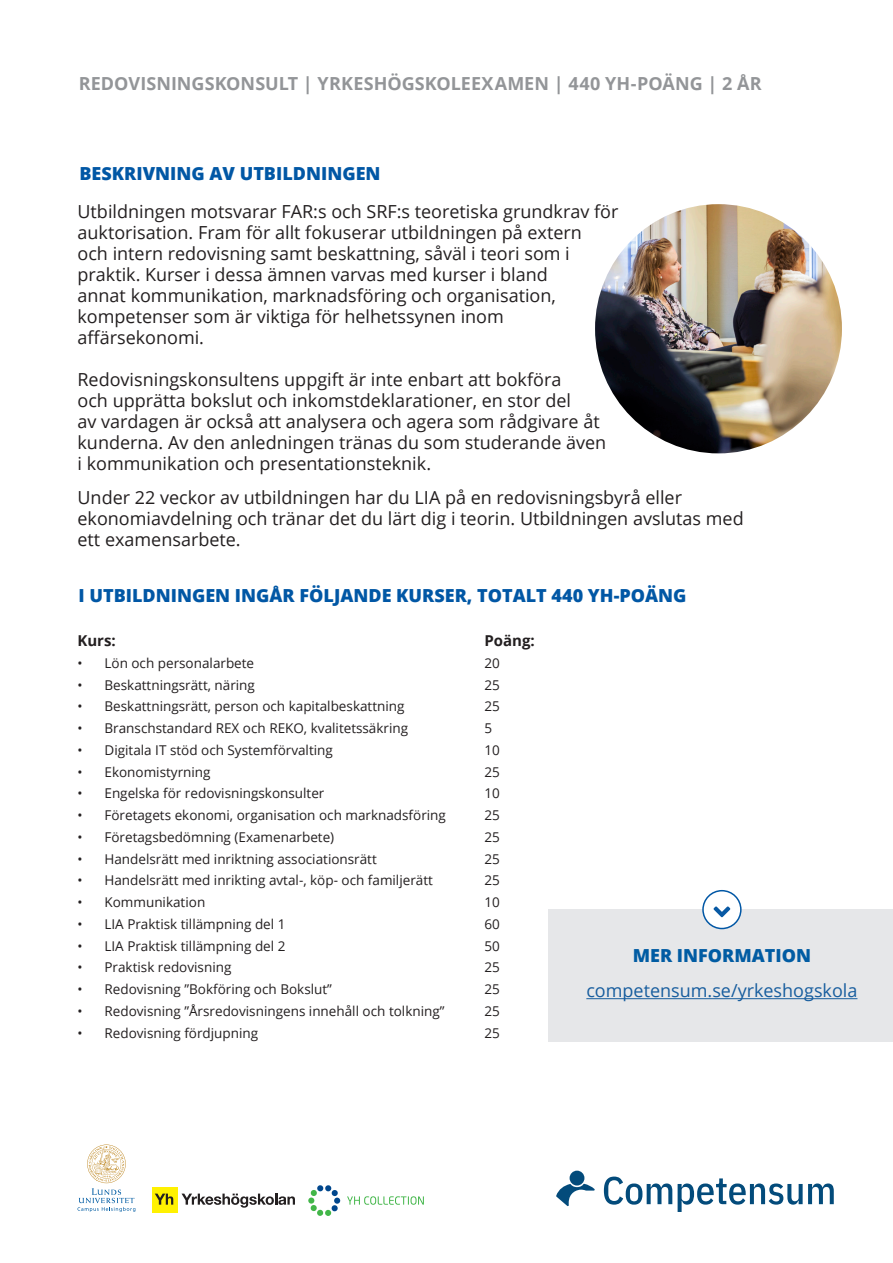
<style>
.page{position:relative;width:893px;height:1263px;background:#fff}
.page>*{position:absolute;margin:0;border:0;box-sizing:border-box;transform-origin:0 0}
.BRÖD_nytt_stycke{font:18px/21px "Open Sans";color:#231f20}
.t1{font:800 18px "Open Sans";color:#0157a5}
.t2{font:700 18px "Open Sans";letter-spacing:.005em;color:#939598}
.BRÖD_nytt_stycke-2{font:18px "Open Sans";color:#175d9e}
.BRÖD_nytt_stycke-3{font:800 18px "Open Sans";color:#015ca3}
.BRÖD_nytt_stycke-4{font:700 15px "Open Sans";color:#231f20}
.BRÖD_nytt_stycke-5{font:13.5px "Open Sans";color:#231f20}
</style>
<div class="page">
<div style="left:152px;top:1187px;width:25px;height:25px;background:#fff101"></div>
<svg style="left:155px;top:1193px;width:18px;height:11px"></svg>
<svg style="left:182px;top:1193px;width:113px;height:15px"></svg>
<svg style="left:308px;top:1185px;width:32px;height:31px"></svg>
<svg style="left:347px;top:1196px;width:77px;height:9px"></svg>
<svg style="left:78px;top:1144px;width:57px;height:68px"></svg>
<div style="left:549px;top:909px;width:344px;height:133px;background:#e6e7e9"></div>
<img style="left:595px;top:204px;width:247px;height:249px">
<hr style="left:586px;top:998px;width:271px;height:1px;background:#175d9e">
<div style="left:703px;top:891px;width:38px;height:37px;background:#fff;border-radius:50%"></div>
<div style="left:702px;top:890px;width:40px;height:39px;border:2px solid #0157a5;border-radius:50%"></div>
<svg style="left:714px;top:906px;width:16px;height:11px"></svg>
<svg style="left:604px;top:1176px;width:68px;height:29px"></svg>
<svg style="left:678px;top:1178px;width:156px;height:34px"></svg>
<svg style="left:556px;top:1184px;width:39px;height:22px"></svg>
<div style="left:570px;top:1171px;width:14px;height:14px;background:#034b7b;border-radius:50%"></div>
<p class="t2" style="left:79px;top:71px;width:684px">REDOVISNINGSKONSULT | YRKESHÖGSKOLEEXAMEN | 440 YH-POÄNG | 2 ÅR</p>
<p class="t1" style="left:79px;top:159px;width:303px">BESKRIVNING AV UTBILDNINGEN</p>
<p class="BRÖD_nytt_stycke" style="left:78px;top:200px;width:542px">Utbildningen motsvarar FAR:s och SRF:s teoretiska grundkrav för auktorisation. Fram för allt fokuserar utbildningen på extern<br>och intern redovisning samt beskattning, såväl i teori som i praktik. Kurser i dessa ämnen varvas med kurser i bland<br>annat kommunikation, marknadsföring och organisation, kompetenser som är viktiga för helhetssynen inom affärsekonomi.</p>
<p class="BRÖD_nytt_stycke" style="left:78px;top:368px;width:530px">Redovisningskonsultens uppgift är inte enbart att bokföra<br>och upprätta bokslut och inkomstdeklarationer, en stor del<br>av vardagen är också att analysera och agera som rådgivare åt kunderna. Av den anledningen tränas du som studerande även i kommunikation och presentationsteknik.</p>
<p class="BRÖD_nytt_stycke" style="left:78px;top:486px;width:668px">Under 22 veckor av utbildningen har du LIA på en redovisningsbyrå eller ekonomiavdelning och tränar det du lärt dig i teorin. Utbildningen avslutas med ett examensarbete.</p>
<p class="t1" style="left:78px;top:582px;width:609px">I UTBILDNINGEN INGÅR FÖLJANDE KURSER, TOTALT 440 YH-POÄNG</p>
<p class="BRÖD_nytt_stycke-4" style="left:78px;top:630px;width:40px">Kurs:</p>
<p class="BRÖD_nytt_stycke-5" style="left:78px;top:654px;width:178px">• Lön och personalarbete</p>
<p class="BRÖD_nytt_stycke-5" style="left:78px;top:675px;width:179px">• Beskattningsrätt, näring</p>
<p class="BRÖD_nytt_stycke-5" style="left:78px;top:697px;width:328px">• Beskattningsrätt, person och kapitalbeskattning</p>
<p class="BRÖD_nytt_stycke-5" style="left:78px;top:719px;width:332px">• Branschstandard REX och REKO, kvalitetssäkring</p>
<p class="BRÖD_nytt_stycke-5" style="left:78px;top:741px;width:257px">• Digitala IT stöd och Systemförvalting</p>
<p class="BRÖD_nytt_stycke-5" style="left:78px;top:762px;width:135px">• Ekonomistyrning</p>
<p class="BRÖD_nytt_stycke-5" style="left:78px;top:784px;width:248px">• Engelska för redovisningskonsulter</p>
<p class="BRÖD_nytt_stycke-5" style="left:78px;top:806px;width:370px">• Företagets ekonomi, organisation och marknadsföring</p>
<p class="BRÖD_nytt_stycke-5" style="left:78px;top:828px;width:258px">• Företagsbedömning (Examenarbete)</p>
<p class="BRÖD_nytt_stycke-5" style="left:78px;top:849px;width:301px">• Handelsrätt med inriktning associationsrätt</p>
<p class="BRÖD_nytt_stycke-5" style="left:78px;top:871px;width:357px">• Handelsrätt med inrikting avtal-, köp- och familjerätt</p>
<p class="BRÖD_nytt_stycke-5" style="left:78px;top:893px;width:129px">• Kommunikation</p>
<p class="BRÖD_nytt_stycke-5" style="left:78px;top:915px;width:210px">• LIA Praktisk tillämpning del 1</p>
<p class="BRÖD_nytt_stycke-5" style="left:78px;top:936px;width:210px">• LIA Praktisk tillämpning del 2</p>
<p class="BRÖD_nytt_stycke-5" style="left:78px;top:958px;width:155px">• Praktisk redovisning</p>
<p class="BRÖD_nytt_stycke-5" style="left:78px;top:980px;width:256px">• Redovisning ”Bokföring och Bokslut”</p>
<p class="BRÖD_nytt_stycke-5" style="left:78px;top:1002px;width:369px">• Redovisning ”Årsredovisningens innehåll och tolkning”</p>
<p class="BRÖD_nytt_stycke-5" style="left:78px;top:1023px;width:182px">• Redovisning fördjupning</p>
<p class="BRÖD_nytt_stycke-4" style="left:484px;top:630px;width:52px">Poäng:</p>
<p class="BRÖD_nytt_stycke-5" style="left:484px;top:654px;width:17px">20</p>
<p class="BRÖD_nytt_stycke-5" style="left:484px;top:675px;width:17px">25</p>
<p class="BRÖD_nytt_stycke-5" style="left:484px;top:697px;width:17px">25</p>
<p class="BRÖD_nytt_stycke-5" style="left:484px;top:719px;width:9px">5</p>
<p class="BRÖD_nytt_stycke-5" style="left:484px;top:741px;width:17px">10</p>
<p class="BRÖD_nytt_stycke-5" style="left:484px;top:762px;width:17px">25</p>
<p class="BRÖD_nytt_stycke-5" style="left:484px;top:784px;width:17px">10</p>
<p class="BRÖD_nytt_stycke-5" style="left:484px;top:806px;width:17px">25</p>
<p class="BRÖD_nytt_stycke-5" style="left:484px;top:828px;width:17px">25</p>
<p class="BRÖD_nytt_stycke-5" style="left:484px;top:849px;width:17px">25</p>
<p class="BRÖD_nytt_stycke-5" style="left:484px;top:871px;width:17px">25</p>
<p class="BRÖD_nytt_stycke-5" style="left:484px;top:893px;width:17px">10</p>
<p class="BRÖD_nytt_stycke-5" style="left:484px;top:915px;width:17px">60</p>
<p class="BRÖD_nytt_stycke-5" style="left:484px;top:936px;width:17px">50</p>
<p class="BRÖD_nytt_stycke-5" style="left:484px;top:958px;width:17px">25</p>
<p class="BRÖD_nytt_stycke-5" style="left:484px;top:980px;width:17px">25</p>
<p class="BRÖD_nytt_stycke-5" style="left:484px;top:1002px;width:17px">25</p>
<p class="BRÖD_nytt_stycke-5" style="left:484px;top:1023px;width:17px">25</p>
<p class="BRÖD_nytt_stycke-3" style="left:633px;top:942px;width:180px">MER INFORMATION</p>
<p class="BRÖD_nytt_stycke-2" style="left:586px;top:978px;width:273px">competensum.se/yrkeshogskola</p>
</div>
